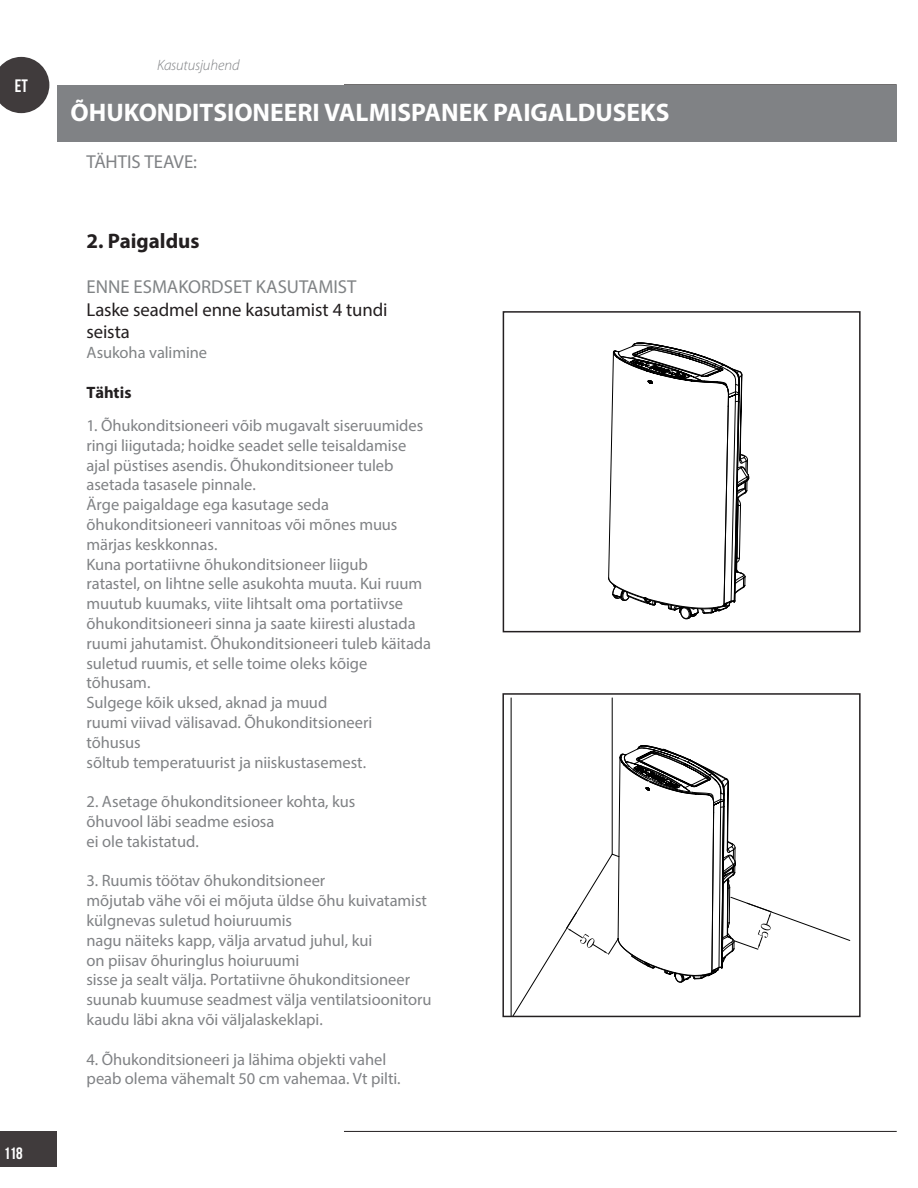
<style>
.page{position:relative;width:918px;height:1188px;background:#fff}
.page>*{position:absolute;margin:0;border:0;box-sizing:border-box;transform-origin:0 0}
.t1{font:700 25.5px "Myriad Pro";color:#fff}
.Allmänt_styckeformat{font:700 21px "Myriad Pro";color:#231f20}
.Body_Text{font:18.75px/22.5px "Myriad Pro";letter-spacing:-.01em;color:#231f20}
.Allmänt_styckeformat-2{font:18.75px "Myriad Pro";color:#808385}
.body_Header{font:18.75px "Myriad Pro";color:#808285}
.t2{font:18px "Bebas Neue";color:#fff}
.Body_Text-2{font:16.5px/19.8px "Myriad Pro";letter-spacing:-.005em;color:#808285}
.Body_Text-3{font:16.5px "Myriad Pro";letter-spacing:-.005em;color:#808385}
.Body_Text-4{font:700 16.5px "Myriad Pro";color:#231f20}
.t3{font:16.5px "Bebas Neue";color:#fff}
.t4{font:italic 300 15px "Myriad Pro";letter-spacing:-.01em;color:#808285}
</style>
<div class="page">
<div style="left:0;top:1131px;width:57px;height:35px;background:#403b3c"></div>
<svg style="left:0;top:57px;width:49px;height:56px;background:#5e5a5b"></svg>
<hr style="left:344px;top:84px;width:553px;height:1px;background:#231f20">
<hr style="left:344px;top:1131px;width:553px;height:1px;background:#231f20">
<div style="left:503px;top:311px;width:358px;height:321px;border:2px solid #231f20"></div>
<div style="left:57px;top:85px;width:840px;height:56px;background:#808285"></div>
<svg style="left:511px;top:84px;width:261px;height:930px"></svg>
<div style="left:502px;top:693px;width:359px;height:324px;border:2px solid #231f20"></div>
<p class="t2" style="left:15px;top:76px;width:15px">ET</p>
<p class="t3" style="left:4px;top:1144px;width:20px">118</p>
<p class="t4" style="left:157px;top:57px;width:84px">Kasutusjuhend</p>
<p class="t1" style="left:71px;top:98px;width:601px">ÕHUKONDITSIONEERI VALMISPANEK PAIGALDUSEKS</p>
<p class="body_Header" style="left:87px;top:150px;width:112px">TÄHTIS TEAVE:</p>
<p class="Allmänt_styckeformat" style="left:87px;top:229px;width:115px">2. Paigaldus</p>
<p class="Allmänt_styckeformat-2" style="left:87px;top:275px;width:271px">ENNE ESMAKORDSET KASUTAMIST</p>
<p class="Body_Text" style="left:87px;top:298px;width:302px">Laske seadmel enne kasutamist 4 tundi seista</p>
<p class="Body_Text-3" style="left:87px;top:342px;width:122px">Asukoha valimine</p>
<p class="Body_Text-4" style="left:87px;top:383px;width:47px">Tähtis</p>
<p class="Body_Text-2" style="left:87px;top:415px;width:338px">1. Õhukonditsioneeri võib mugavalt siseruumides ringi liigutada; hoidke seadet selle teisaldamise ajal püstises asendis. Õhukonditsioneer tuleb asetada tasasele pinnale.</p>
<p class="Body_Text-2" style="left:87px;top:494px;width:312px">Ärge paigaldage ega kasutage seda õhukonditsioneeri vannitoas või mõnes muus märjas keskkonnas.</p>
<p class="Body_Text-2" style="left:87px;top:554px;width:346px">Kuna portatiivne õhukonditsioneer liigub<br>ratastel, on lihtne selle asukohta muuta. Kui ruum muutub kuumaks, viite lihtsalt oma portatiivse õhukonditsioneeri sinna ja saate kiiresti alustada ruumi jahutamist. Õhukonditsioneeri tuleb käitada</p>
<p class="Body_Text-2" style="left:87px;top:653px;width:282px">suletud ruumis, et selle toime oleks kõige tõhusam.</p>
<p class="Body_Text-2" style="left:87px;top:692px;width:242px">Sulgege kõik uksed, aknad ja muud</p>
<p class="Body_Text-2" style="left:87px;top:712px;width:287px">ruumi viivad välisavad. Õhukonditsioneeri</p>
<p class="Body_Text-2" style="left:87px;top:732px;width:56px">tõhusus</p>
<p class="Body_Text-2" style="left:87px;top:752px;width:281px">sõltub temperatuurist ja niiskustasemest.</p>
<p class="Body_Text-2" style="left:87px;top:791px;width:270px">2. Asetage õhukonditsioneer kohta, kus</p>
<p class="Body_Text-2" style="left:87px;top:811px;width:189px">õhuvool läbi seadme esiosa</p>
<p class="Body_Text-2" style="left:87px;top:831px;width:114px">ei ole takistatud.</p>
<p class="Body_Text-2" style="left:87px;top:871px;width:240px">3. Ruumis töötav õhukonditsioneer</p>
<p class="Body_Text-2" style="left:87px;top:890px;width:342px">mõjutab vähe või ei mõjuta üldse õhu kuivatamist</p>
<p class="Body_Text-2" style="left:87px;top:910px;width:207px">külgnevas suletud hoiuruumis</p>
<p class="Body_Text-2" style="left:87px;top:930px;width:287px">nagu näiteks kapp, välja arvatud juhul, kui</p>
<p class="Body_Text-2" style="left:87px;top:950px;width:214px">on piisav õhuringlus hoiuruumi</p>
<p class="Body_Text-2" style="left:87px;top:970px;width:346px">sisse ja sealt välja. Portatiivne õhukonditsioneer suunab kuumuse seadmest välja ventilatsioonitoru kaudu läbi akna või väljalaskeklapi.</p>
<p class="Body_Text-2" style="left:87px;top:1049px;width:301px">4. Õhukonditsioneeri ja lähima objekti vahel</p>
<p class="Body_Text-2" style="left:87px;top:1069px;width:316px">peab olema vähemalt 50 cm vahemaa. Vt pilti.</p>
</div>
